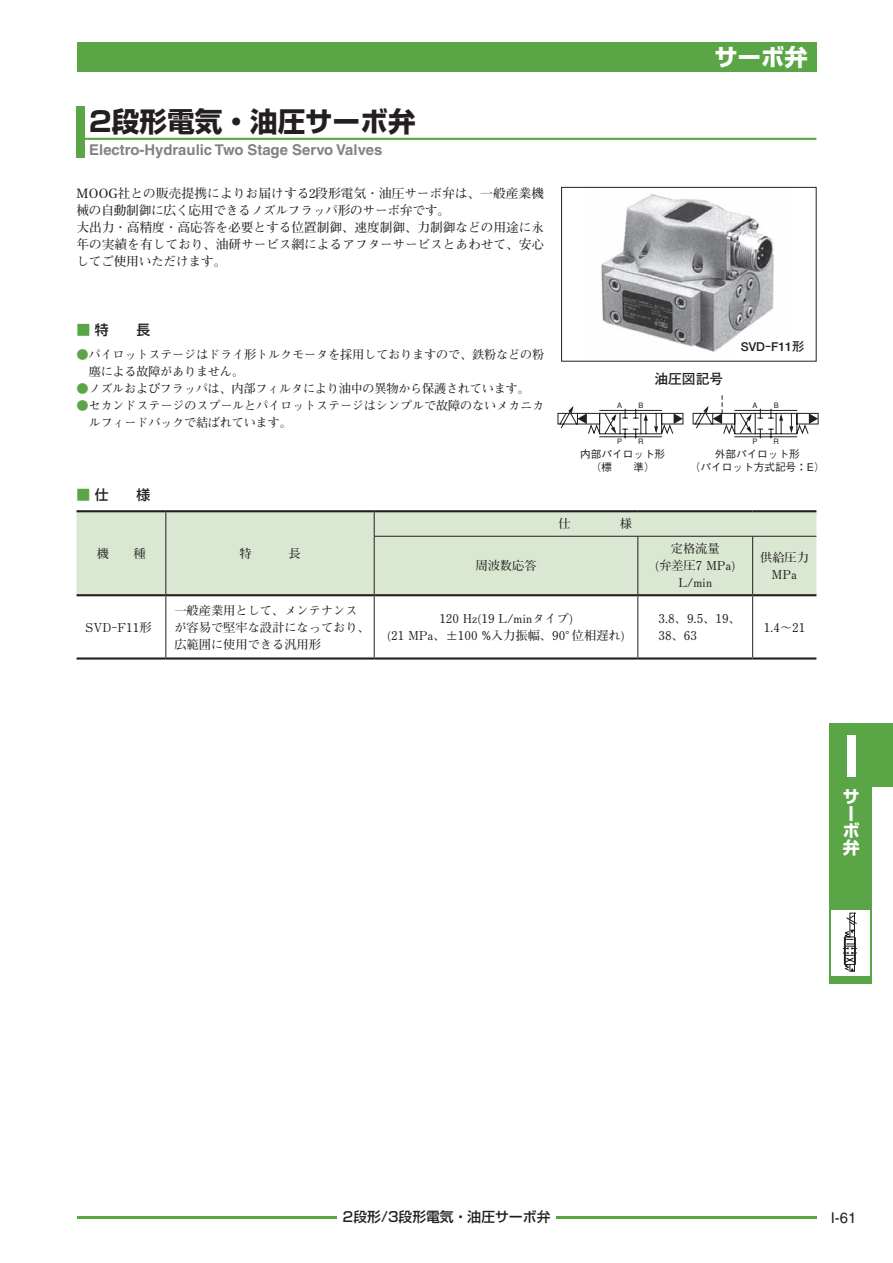
<style>
.page{position:relative;width:893px;height:1263px;background:#fff}
.page>*{position:absolute;margin:0;border:0;box-sizing:border-box;transform-origin:0 0}
.t1{font:700 58.5px "Helvetica";color:#fff}
.t2{font:700 27.6px "Shin Go";color:#231f20}
.t3{font:700 23.4px "Shin Go";color:#fff}
.t4{font:700 16.95px/17px "Shin Go";color:#fff}
.t5{font:700 14.85px "Helvetica";color:#808285}
.t6{font:14.85px "Helvetica";color:#231f20}
.t7{font:500 13.8px "Shin Go";color:#231f20}
.t8{font:700 13.8px "Futo Go B101";color:#231f20}
.t9{font:500 13.8px "Shin Go Pro";color:#231f20}
.t10{font:700 12.75px/17px "Futo Min A101";letter-spacing:-.005em;color:#231f20}
.t11{font:700 12.15px/17px "Futo Min A101 Pro";color:#231f20;text-align:center}
.t12{font:700 12.15px/17px "Futo Min A101";letter-spacing:-.025em;color:#231f20}
.t13{font:700 12.15px "Futo Go B101";color:#231f20}
.t14{font:500 10.65px/12.9px "Gothic BBB";color:#231f20}
.t15{font:500 7.5px "Gothic BBB";color:#231f20}
.s1{color:#5aa545}
</style>
<div class="page">
<hr style="left:77px;top:1216px;width:739px;height:2px;background:#5aa545">
<div style="left:77px;top:43px;width:739px;height:29px;background:#5aa545"></div>
<div style="left:337px;top:1211px;width:219px;height:21px;background:#fff"></div>
<div style="left:829px;top:782px;width:43px;height:202px;background:#5aa545"></div>
<div style="left:829px;top:723px;width:64px;height:64px;background:#5aa545"></div>
<svg style="left:831px;top:910px;width:39px;height:66px;background:#e3e2e2"></svg>
<img style="left:601px;top:194px;width:173px;height:158px">
<div style="left:561px;top:187px;width:255px;height:174px;border:1px solid #231f20"></div>
<div style="left:731px;top:341px;width:75px;height:16px;background:#fff"></div>
<svg style="left:557px;top:395px;width:262px;height:44px"></svg>
<div style="left:77px;top:106px;width:8px;height:51px;background:#5aa545"></div>
<hr style="left:77px;top:138px;width:739px;height:2px;background:#5aa545">
<div style="left:77px;top:512px;width:739px;height:82px;background:#dae7d1"></div>
<svg style="left:166px;top:512px;width:1px;height:24px"></svg>
<svg style="left:374px;top:512px;width:1px;height:24px"></svg>
<hr style="left:166px;top:536px;width:1px;height:58px;background:#231f20">
<hr style="left:374px;top:536px;width:264px;height:1px;background:#231f20">
<hr style="left:374px;top:536px;width:1px;height:58px;background:#231f20">
<hr style="left:638px;top:536px;width:115px;height:1px;background:#231f20">
<hr style="left:638px;top:536px;width:1px;height:58px;background:#231f20">
<hr style="left:753px;top:536px;width:63px;height:1px;background:#231f20">
<hr style="left:752px;top:536px;width:1px;height:58px;background:#231f20">
<hr style="left:166px;top:596px;width:1px;height:61px;background:#231f20">
<hr style="left:374px;top:596px;width:1px;height:61px;background:#231f20">
<hr style="left:638px;top:596px;width:1px;height:61px;background:#231f20">
<hr style="left:752px;top:596px;width:1px;height:61px;background:#231f20">
<hr style="left:77px;top:510px;width:89px;height:2px;background:#231f20">
<hr style="left:166px;top:510px;width:208px;height:2px;background:#231f20">
<hr style="left:374px;top:510px;width:264px;height:2px;background:#231f20">
<hr style="left:638px;top:510px;width:115px;height:2px;background:#231f20">
<hr style="left:753px;top:510px;width:63px;height:2px;background:#231f20">
<hr style="left:77px;top:594px;width:89px;height:2px;background:#231f20">
<hr style="left:166px;top:594px;width:208px;height:2px;background:#231f20">
<hr style="left:374px;top:594px;width:264px;height:2px;background:#231f20">
<hr style="left:638px;top:594px;width:115px;height:2px;background:#231f20">
<hr style="left:753px;top:594px;width:63px;height:2px;background:#231f20">
<hr style="left:77px;top:657px;width:89px;height:2px;background:#231f20">
<hr style="left:166px;top:657px;width:208px;height:2px;background:#231f20">
<hr style="left:374px;top:657px;width:264px;height:2px;background:#231f20">
<hr style="left:638px;top:657px;width:115px;height:2px;background:#231f20">
<hr style="left:753px;top:657px;width:63px;height:2px;background:#231f20">
<h2 class="t2" style="left:89px;top:103px;width:328px">2段形電気・油圧サーボ弁</h2>
<p class="t5" style="left:89px;top:141px;width:295px">Electro-Hydraulic Two Stage Servo Valves</p>
<p class="t10" style="left:77px;top:185px;width:469px">MOOG社との販売提携によりお届けする2段形電気・油圧サーボ弁は、一般産業機械の自動制御に広く応用できるノズルフラッパ形のサーボ弁です。<br>大出力・高精度・高応答を必要とする位置制御、速度制御、力制御などの用途に永年の実績を有しており、油研サービス網によるアフターサービスとあわせて、安心してご使用いただけます。</p>
<p class="t7" style="left:77px;top:321px;width:75px"><span class="s1">■</span> 特　　長</p>
<p class="t12" style="left:89px;top:347px;width:457px;text-indent:-12px"><span class="s1">●</span>パイロットステージはドライ形トルクモータを採用しておりますので、鉄粉などの粉塵による故障がありません。</p>
<p class="t12" style="left:77px;top:381px;width:455px"><span class="s1">●</span>ノズルおよびフラッパは、内部フィルタにより油中の異物から保護されています。</p>
<p class="t12" style="left:89px;top:398px;width:457px;text-indent:-12px"><span class="s1">●</span>セカンドステージのスプールとパイロットステージはシンプルで故障のないメカニカルフィードバックで結ばれています。</p>
<p class="t9" style="left:77px;top:483px;width:75px"><span class="s1">■</span> 仕　　様</p>
<p class="t11" style="left:97px;top:543px;width:50px">機　　種</p>
<p class="t11" style="left:475px;top:556px;width:63px">周波数応答</p>
<h3 class="t3" style="left:714px;top:42px;width:95px">サーボ弁</h3>
<p class="t15" style="left:617px;top:401px;width:6px">A</p>
<p class="t15" style="left:638px;top:401px;width:6px">B</p>
<p class="t8" style="left:654px;top:371px;width:71px">油圧図記号</p>
<p class="t13" style="left:741px;top:340px;width:65px">SVD−F11形</p>
<p class="t15" style="left:752px;top:401px;width:6px">A</p>
<p class="t15" style="left:774px;top:401px;width:6px">B</p>
<p class="t15" style="left:617px;top:437px;width:6px">P</p>
<p class="t14" style="left:591px;top:448px;width:76px;text-indent:-11px">内部パイロット形（標</p>
<p class="t15" style="left:638px;top:437px;width:7px">R</p>
<p class="t14" style="left:633px;top:461px;width:23px">準）</p>
<p class="t15" style="left:752px;top:437px;width:6px">P</p>
<p class="t15" style="left:773px;top:437px;width:7px">R</p>
<p class="t14" style="left:690px;top:448px;width:136px;text-align:center">外部パイロット形<br>（パイロット方式記号：E）</p>
<p class="t11" style="left:655px;top:539px;width:81px">定格流量<br>(弁差圧7 MPa)<br>L/min</p>
<p class="t11" style="left:760px;top:547px;width:50px">供給圧力<br>MPa</p>
<p class="t11" style="left:85px;top:617px;width:68px">SVD−F11形</p>
<p class="t11" style="left:174px;top:600px;width:197px;text-align:left">一般産業用として、メンテナンスが容易で堅牢な設計になっており、広範囲に使用できる汎用形</p>
<p class="t11" style="left:388px;top:608px;width:238px">120 Hz(19 L/minタイプ)<br>(21 MPa、±100 %入力振幅、90°位相遅れ)</p>
<p class="t11" style="left:659px;top:608px;width:84px;text-align:left">3.8、9.5、19、<br>38、63</p>
<p class="t11" style="left:764px;top:617px;width:43px">1.4～21</p>
<h1 class="t1" style="left:843px;top:720px;width:18px">I</h1>
<h3 class="t4" style="left:843px;top:787px;width:18px">サーボ弁</h3>
<p class="t7" style="left:343px;top:1208px;width:209px">2段形/3段形電気・油圧サーボ弁</p>
<p class="t6" style="left:831px;top:1209px;width:27px">I-61</p>
</div>
